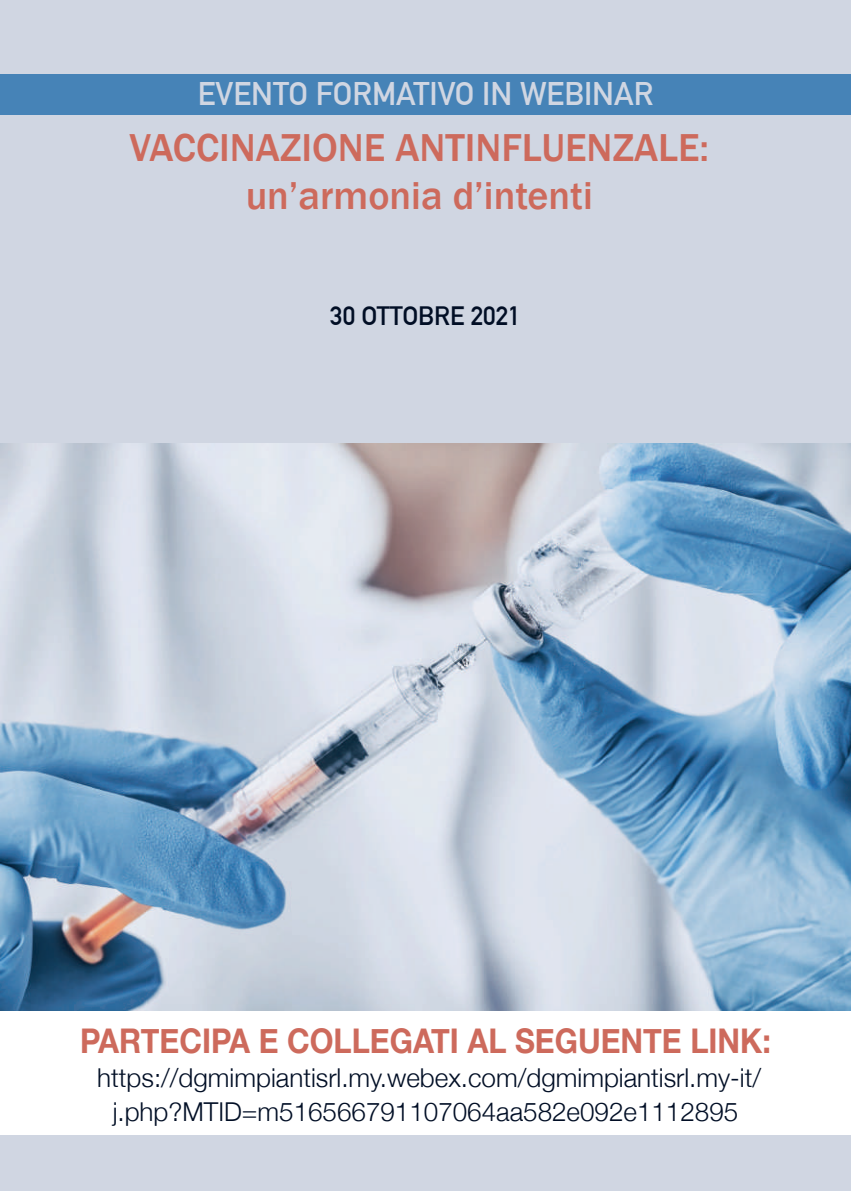
<style>
.page{position:relative;width:851px;height:1191px;background:#fff}
.page>*{position:absolute;margin:0;border:0;box-sizing:border-box;transform-origin:0 0}
.t1{font:500 40px/48px "Franklin Gothic";color:#cd6a5c;text-align:center}
.t2{font:700 34px "Helvetica Neue";color:#cd6a5c;scale:.9 1}
.t3{font:700 32px "DIN Alternate";color:#d0d6e2}
.t4{font:300 26px/34px "Helvetica Neue";color:#010e25;text-align:center}
.t5{font:700 26px "DIN Alternate";color:#010e25}
</style>
<div class="page">
<div style="left:0;top:0;width:850px;height:1191px;background:#d0d6e2"></div>
<div style="left:0;top:75px;width:850px;height:40px;background:#4683b7"></div>
<div style="left:0;top:1010px;width:850px;height:124px;background:#fff"></div>
<img style="left:0;top:443px;width:850px;height:567px">
<p class="t3" style="left:198px;top:69px;width:457px">EVENTO FORMATIVO IN WEBINAR</p>
<h1 class="t1" style="left:129px;top:124px;width:581px">VACCINAZIONE ANTINFLUENZALE: un’armonia d’intenti</h1>
<p class="t5" style="left:330px;top:296px;width:192px">30 OTTOBRE 2021</p>
<h2 class="t2" style="left:80px;top:1014px;width:768px">PARTECIPA E COLLEGATI AL SEGUENTE LINK:</h2>
<p class="t4" style="left:97px;top:1059px;width:665px">https://dgmimpiantisrl.my.webex.com/dgmimpiantisrl.my-it/ j.php?MTID=m516566791107064aa582e092e1112895</p>
</div>
